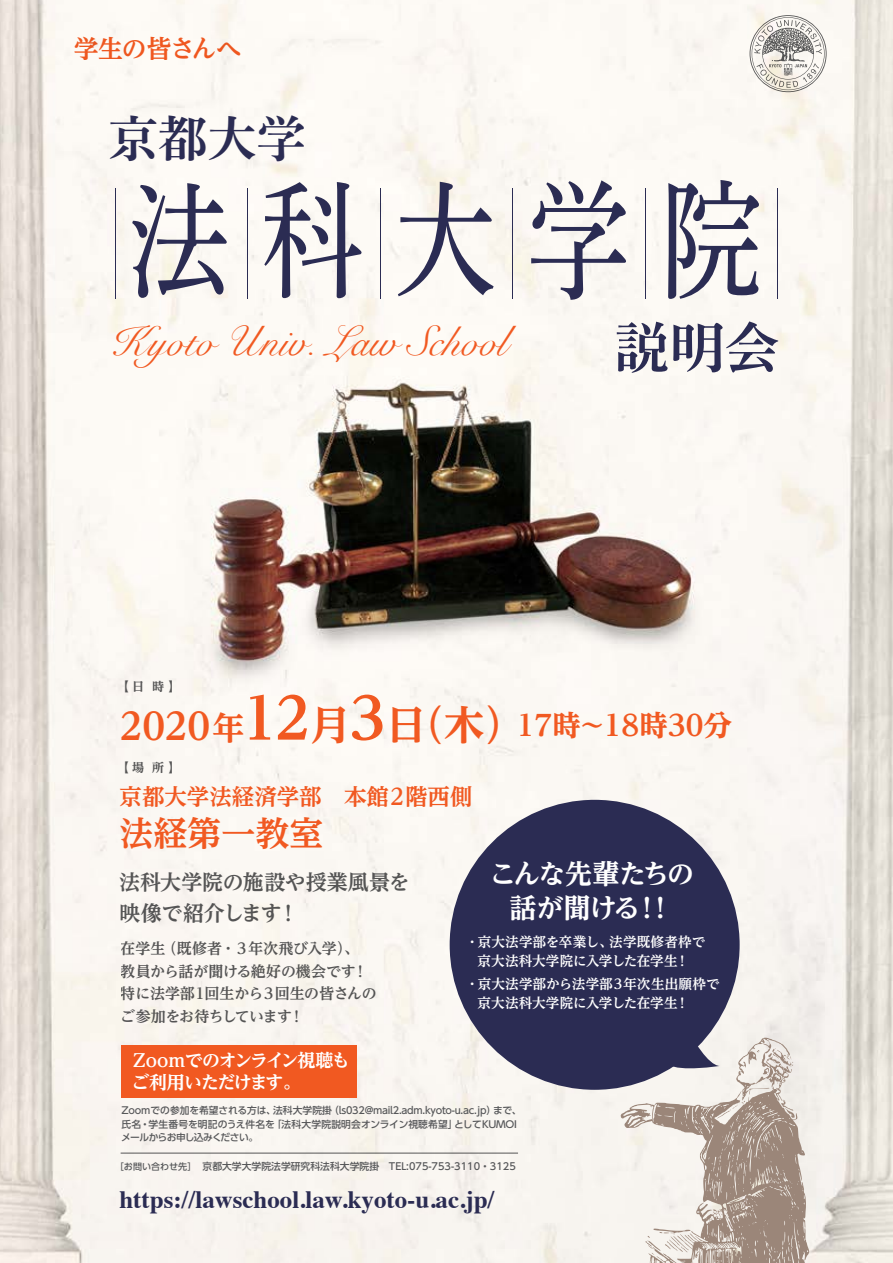
<style>
.page{position:relative;width:893px;height:1263px;background:#fff}
.page>*{position:absolute;margin:0;border:0;box-sizing:border-box;transform-origin:0 0}
.t1{font:127.95px "Shuei Min Pro M";letter-spacing:.3em;color:#2b2c53;scale:.8 1}
.t2{font:55.05px "Shuei Min Pro B";color:#2b2c53}
.t3{font:49.2px "Shuei Min Pro B";color:#2b2c53}
.t4{font:41.55px "Snell Roundhand";letter-spacing:-.005em;color:#f15921}
.t5{font:700 33.9px "UD Reimin Pro";color:#f15921}
.t6{font:700 expanded 28.65px "UD Reimin Pro";color:#f15921}
.t7{font:700 expanded 27.15px/33.8px "UD Reimin Pro";letter-spacing:-.04em;color:#fff;text-align:center}
.t8{font:700 24.9px "Times";color:#2b2c53}
.t9{font:700 24.9px "UD Reimin Pro";letter-spacing:-.035em;color:#f15921}
.t10{font:700 22.5px "UD Reimin Pro";color:#f15921}
.t11{font:700 21px/30.2px "UD Reimin Pro";letter-spacing:-.01em;color:#57585a}
.t12{font:700 expanded 18px/22.5px "UD Reimin Pro";letter-spacing:-.065em;color:#fff}
.t13{font:700 15px/22.5px "UD Reimin Pro";letter-spacing:-.025em;color:#57585a}
.t14{font:700 13.65px/18.6px "UD Reimin Pro";letter-spacing:-.005em;color:#fff;text-align:center}
.t15{font:700 expanded 12.15px "UD Reimin Pro";color:#57585a}
.t16{font:500 9.75px/13.5px "UD Shin Go Pro";letter-spacing:-.025em;color:#57585a}
.t17{font:500 9.75px "UD Shin Go Pro";color:#57585a}
.s1{font-size:36.9px}
.s2{font-size:32.25px}
.s3{font-size:57.3px}
.s4{font-size:40.05px}
.s5{font-size:9px}
</style>
<div class="page">
<img style="left:0;top:0;width:893px;height:1263px">
<hr style="left:121px;top:1153px;width:397px;height:1px;background:#57585a">
<div style="left:450px;top:800px;width:290px;height:290px;background:#2b2c53;border-radius:50%"></div>
<svg style="left:620px;top:1037px;width:190px;height:226px"></svg>
<svg style="left:750px;top:15px;width:77px;height:77px"></svg>
<hr style="left:115px;top:188px;width:1px;height:110px;background:#2b2c53">
<hr style="left:248px;top:188px;width:1px;height:110px;background:#2b2c53">
<hr style="left:380px;top:188px;width:1px;height:110px;background:#2b2c53">
<hr style="left:513px;top:188px;width:1px;height:110px;background:#2b2c53">
<hr style="left:645px;top:188px;width:1px;height:110px;background:#2b2c53">
<hr style="left:777px;top:188px;width:1px;height:110px;background:#2b2c53">
<div style="left:122px;top:1045px;width:235px;height:52px;background:#f15921"></div>
<h3 class="t9" style="left:74px;top:28px;width:169px">学生の皆さんへ</h3>
<h3 class="t3" style="left:109px;top:103px;width:199px">京都大学</h3>
<h1 class="t1" style="left:128px;top:148px;width:795px">法科大学院</h1>
<h3 class="t4" style="left:110px;top:308px;width:399px">Kyoto Univ. Law School</h3>
<h2 class="t2" style="left:615px;top:308px;width:167px">説明会</h2>
<p class="t15" style="left:116px;top:677px;width:66px">【 日 時 】</p>
<h3 class="t6" style="left:119px;top:702px;width:614px"><span class="s1">2020</span><span class="s2">年</span><span class="s3">12</span><span class="s4">月</span><span class="s3">3</span><span class="s4">日（木）</span>17時～18時30分</h3>
<p class="t15" style="left:116px;top:757px;width:66px">【 場 所 】</p>
<h3 class="t10" style="left:120px;top:778px;width:354px">京都大学法経済学部　本館2階西側</h3>
<h3 class="t5" style="left:120px;top:806px;width:205px">法経第一教室</h3>
<h3 class="t11" style="left:119px;top:867px;width:292px">法科大学院の施設や授業風景を映像で紹介します！</h3>
<h3 class="t13" style="left:121px;top:937px;width:258px">在学生（既修者・３年次飛び入学）、教員から話が聞ける絶好の機会です！特に法学部1回生から３回生の皆さんのご参加をお待ちしています！</h3>
<h3 class="t12" style="left:131px;top:1048px;width:220px">Zoomでのオンライン視聴もご利用いただけます。</h3>
<h3 class="t7" style="left:489px;top:856px;width:206px">こんな先輩たちの話が聞ける！！</h3>
<h3 class="t14" style="left:466px;top:932px;width:241px">・京大法学部を卒業し、法学既修者枠で京大法科大学院に入学した在学生！</h3>
<h3 class="t14" style="left:478px;top:974px;width:243px;text-align:left;text-indent:-12px">・京大法学部から法学部3年次生出願枠で京大法科大学院に入学した在学生！</h3>
<p class="t16" style="left:121px;top:1103px;width:402px">Zoomでの参加を希望される方は、法科大学院掛（ls032@mail2.adm.kyoto-u.ac.jp）まで、氏名・学生番号を明記のうえ件名を「法科大学院説明会オンライン視聴希望」としてKUMOIメールからお申し込みください。</p>
<p class="t17" style="left:115px;top:1158px;width:402px"><span class="s5">［お問い合わせ先］</span> 京都大学大学院法学研究科法科大学院掛　TEL:075-753-3110・3125</p>
<h3 class="t8" style="left:119px;top:1176px;width:377px">https://lawschool.law.kyoto-u.ac.jp/</h3>
</div>
